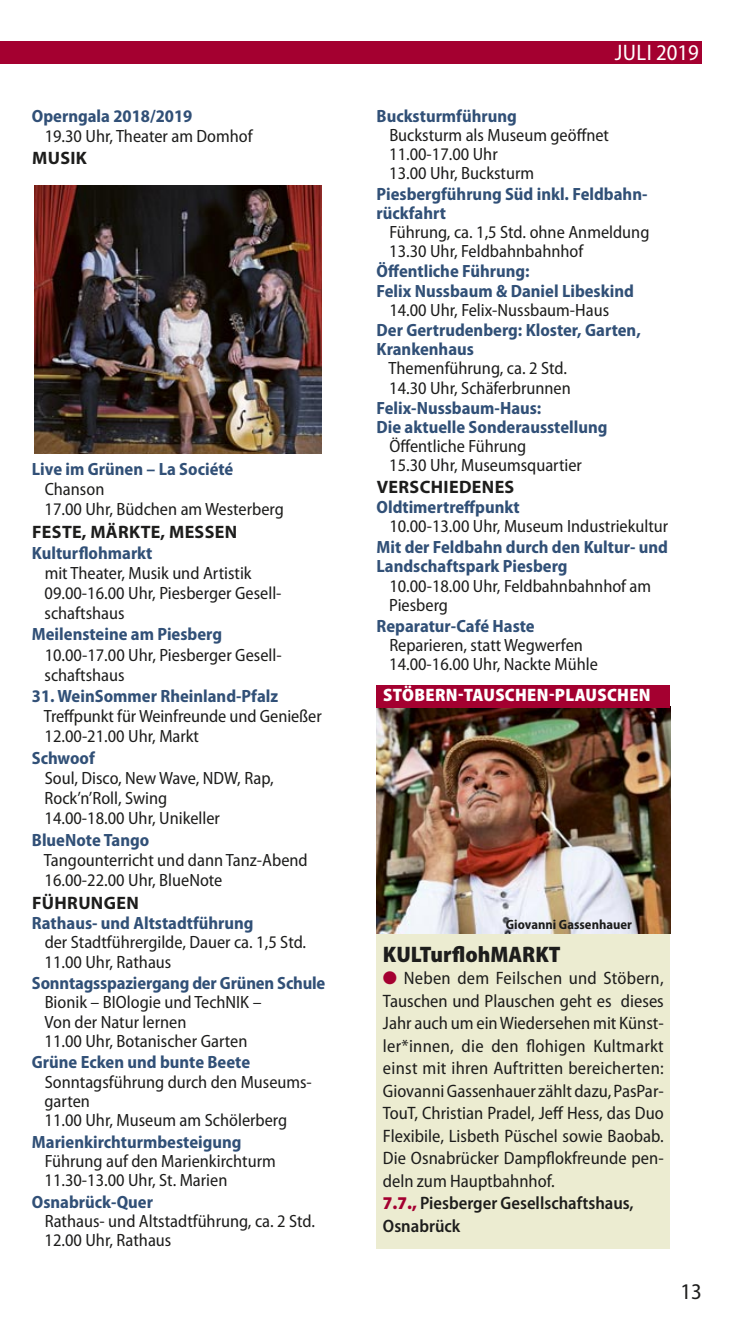
<style>
.page{position:relative;width:734px;height:1340px;background:#fff}
.page>*{position:absolute;margin:0;border:0;box-sizing:border-box;transform-origin:0 0}
.t1{font:900 semi-condensed 22.5px "Myriad Pro";color:#1d1d1c}
.t2{font:semi-condensed 22.5px "Myriad Pro";letter-spacing:.01em;color:#fff}
.t3{font:semi-condensed 22.5px "Myriad Pro";color:#1d1d1c}
.t4{font:semi-condensed 18px/22.5px "Myriad Pro";letter-spacing:.005em;color:#1d1d1c;text-align:justify}
.t5{font:700 18px "Myriad Pro";letter-spacing:.02em;color:#1d1d1c}
.t6{font:600 semi-condensed 18px/22.5px "Myriad Pro";color:#1d1d1c}
.t7{font:900 semi-condensed 18px "Myriad Pro";letter-spacing:.02em;color:#fff}
.t8{font:semi-condensed 17.78px/20px "Myriad Pro";color:#1d1d1c}
.t9{font:700 semi-condensed 17.78px "Myriad Pro";color:#315077}
.t10{font:700 semi-condensed 13.5px "Myriad Pro";color:#1d1d1c}
.s1{font-weight:700;color:#315077}
.s2{color:#a40030}
.s3{font-weight:900;color:#a40030}
</style>
<div class="page">
<div style="left:0;top:41px;width:702px;height:23px;background:#a40030"></div>
<img style="left:34px;top:185px;width:287px;height:268px">
<div style="left:376px;top:933px;width:294px;height:315px;background:#ececd1"></div>
<img style="left:376px;top:708px;width:294px;height:225px">
<div style="left:376px;top:685px;width:294px;height:23px;background:#a40030"></div>
<p class="t8" style="left:45px;top:107px;width:209px;text-indent:-13px"><span class="s1">Operngala 2018/2019<br></span>19.30 Uhr, Theater am Domhof</p>
<p class="t5" style="left:32px;top:148px;width:56px">MUSIK</p>
<p class="t8" style="left:45px;top:460px;width:241px;text-indent:-13px"><span class="s1">Live im Grünen – La Société<br></span>Chanson<br>17.00 Uhr, Büdchen am Westerberg</p>
<p class="t5" style="left:32px;top:521px;width:206px">FESTE, MÄRKTE, MESSEN</p>
<p class="t8" style="left:45px;top:544px;width:238px;text-indent:-13px"><span class="s1">Kulturflohmarkt<br></span>mit Theater, Musik und Artistik<br>09.00-16.00 Uhr, Piesberger Gesell&shy;schaftshaus</p>
<p class="t8" style="left:45px;top:626px;width:238px;text-indent:-13px"><span class="s1">Meilensteine am Piesberg<br></span>10.00-17.00 Uhr, Piesberger Gesell&shy;schaftshaus</p>
<p class="t8" style="left:44px;top:688px;width:279px;text-indent:-12px"><span class="s1">31. WeinSommer Rheinland-Pfalz<br></span>Treffpunkt für Weinfreunde und Genießer<br>12.00-21.00 Uhr, Markt</p>
<p class="t8" style="left:45px;top:750px;width:231px;text-indent:-13px"><span class="s1">Schwoof<br></span>Soul, Disco, New Wave, NDW, Rap,<br>Rock’n’Roll, Swing<br>14.00-18.00 Uhr, Unikeller</p>
<p class="t8" style="left:44px;top:832px;width:265px;text-indent:-12px"><span class="s1">BlueNote Tango<br></span>Tangounterricht und dann Tanz-Abend<br>16.00-22.00 Uhr, BlueNote</p>
<p class="t5" style="left:32px;top:892px;width:108px">FÜHRUNGEN</p>
<p class="t8" style="left:45px;top:915px;width:263px;line-height:19.3px;text-indent:-13px"><span class="s1">Rathaus- und Altstadtführung<br></span>der Stadtführergilde, Dauer ca. 1,5 Std.<br>11.00 Uhr, Rathaus</p>
<p class="t8" style="left:45px;top:974px;width:282px;line-height:19.3px;text-indent:-13px"><span class="s1">Sonntagsspaziergang der Grünen Schule<br></span>Bionik – BIOlogie und TechNIK –<br>Von der Natur lernen<br>11.00 Uhr, Botanischer Garten</p>
<p class="t8" style="left:45px;top:1054px;width:269px;line-height:19.3px;text-indent:-13px"><span class="s1">Grüne Ecken und bunte Beete<br></span>Sonntagsführung durch den Museums&shy;garten<br>11.00 Uhr, Museum am Schölerberg</p>
<p class="t8" style="left:45px;top:1133px;width:233px;line-height:19.3px;text-indent:-13px"><span class="s1">Marienkirchturmbesteigung<br></span>Führung auf den Marienkirchturm<br>11.30-13.00 Uhr, St. Marien</p>
<p class="t8" style="left:45px;top:1193px;width:272px;line-height:19.3px;text-indent:-13px"><span class="s1">Osnabrück-Quer<br></span>Rathaus- und Altstadtführung, ca. 2 Std.<br>12.00 Uhr, Rathaus</p>
<p class="t2" style="left:614px;top:44px;width:86px">JULI 2019</p>
<p class="t8" style="left:389px;top:108px;width:221px;line-height:19.1px;text-indent:-13px"><span class="s1">Bucksturmführung<br></span>Bucksturm als Museum geöffnet<br>11.00-17.00 Uhr<br>13.00 Uhr, Bucksturm</p>
<p class="t9" style="left:376px;top:187px;width:272px">Piesbergführung Süd inkl. Feldbahn-</p>
<p class="t9" style="left:376px;top:206px;width:71px">rückfahrt</p>
<p class="t8" style="left:389px;top:223px;width:261px">Führung, ca. 1,5 Std. ohne Anmeldung</p>
<p class="t8" style="left:389px;top:242px;width:195px">13.30 Uhr, Feldbahnbahnhof</p>
<p class="t9" style="left:376px;top:265px;width:155px">Öffentliche Führung:</p>
<p class="t9" style="left:376px;top:284px;width:259px">Felix Nussbaum &amp; Daniel Libeskind</p>
<p class="t8" style="left:389px;top:301px;width:221px">14.00 Uhr, Felix-Nussbaum-Haus</p>
<p class="t9" style="left:376px;top:323px;width:266px">Der Gertrudenberg: Kloster, Garten,</p>
<p class="t9" style="left:376px;top:343px;width:99px">Krankenhaus</p>
<p class="t8" style="left:388px;top:360px;width:180px">Themenführung, ca. 2 Std.</p>
<p class="t8" style="left:389px;top:379px;width:183px">14.30 Uhr, Schäferbrunnen</p>
<p class="t9" style="left:376px;top:401px;width:166px">Felix-Nussbaum-Haus:</p>
<p class="t9" style="left:376px;top:420px;width:232px">Die aktuelle Sonderausstellung</p>
<p class="t8" style="left:389px;top:438px;width:138px">Öffentliche Führung</p>
<p class="t8" style="left:389px;top:457px;width:194px">15.30 Uhr, Museumsquartier</p>
<p class="t5" style="left:376px;top:476px;width:139px">VERSCHIEDENES</p>
<p class="t8" style="left:389px;top:499px;width:280px;line-height:19.3px;text-indent:-13px"><span class="s1">Oldtimertreffpunkt<br></span>10.00-13.00 Uhr, Museum Industriekultur</p>
<p class="t9" style="left:376px;top:540px;width:293px">Mit der Feldbahn durch den Kultur- und</p>
<p class="t9" style="left:376px;top:559px;width:192px">Landschaftspark Piesberg</p>
<p class="t8" style="left:389px;top:577px;width:263px">10.00-18.00 Uhr, Feldbahnbahnhof am</p>
<p class="t8" style="left:389px;top:596px;width:60px">Piesberg</p>
<p class="t8" style="left:389px;top:617px;width:210px;line-height:19.3px;text-indent:-13px"><span class="s1">Reparatur-Café Haste<br></span>Reparieren, statt Wegwerfen<br>14.00-16.00 Uhr, Nackte Mühle</p>
<p class="t7" style="left:383px;top:684px;width:269px">STÖBERN-TAUSCHEN-PLAUSCHEN</p>
<p class="t10" style="left:506px;top:920px;width:127px">Giovanni Gassenhauer</p>
<p class="t1" style="left:383px;top:940px;width:179px">KULTurflohMARKT</p>
<p class="t4" style="left:383px;top:968px;width:282px"><span class="s2">●</span> Neben dem Feilschen und Stöbern, Tauschen und Plauschen geht es dieses Jahr auch um ein Wiedersehen mit Künst&shy;ler*innen, die den flohigen Kultmarkt einst mit ihren Auftritten bereicherten:<br>Giovanni Gassenhauer zählt dazu, PasPar-TouT, Christian Pradel, Jeff Hess, das Duo Flexibile, Lisbeth Püschel sowie Baobab.<br>Die Osnabrücker Dampflokfreunde pen&shy;deln zum Hauptbahnhof.</p>
<p class="t6" style="left:383px;top:1193px;width:252px"><span class="s3">7.7.,</span> Piesberger Gesellschaftshaus,<br>Osnabrück</p>
<p class="t3" style="left:680px;top:1283px;width:23px">13</p>
</div>
